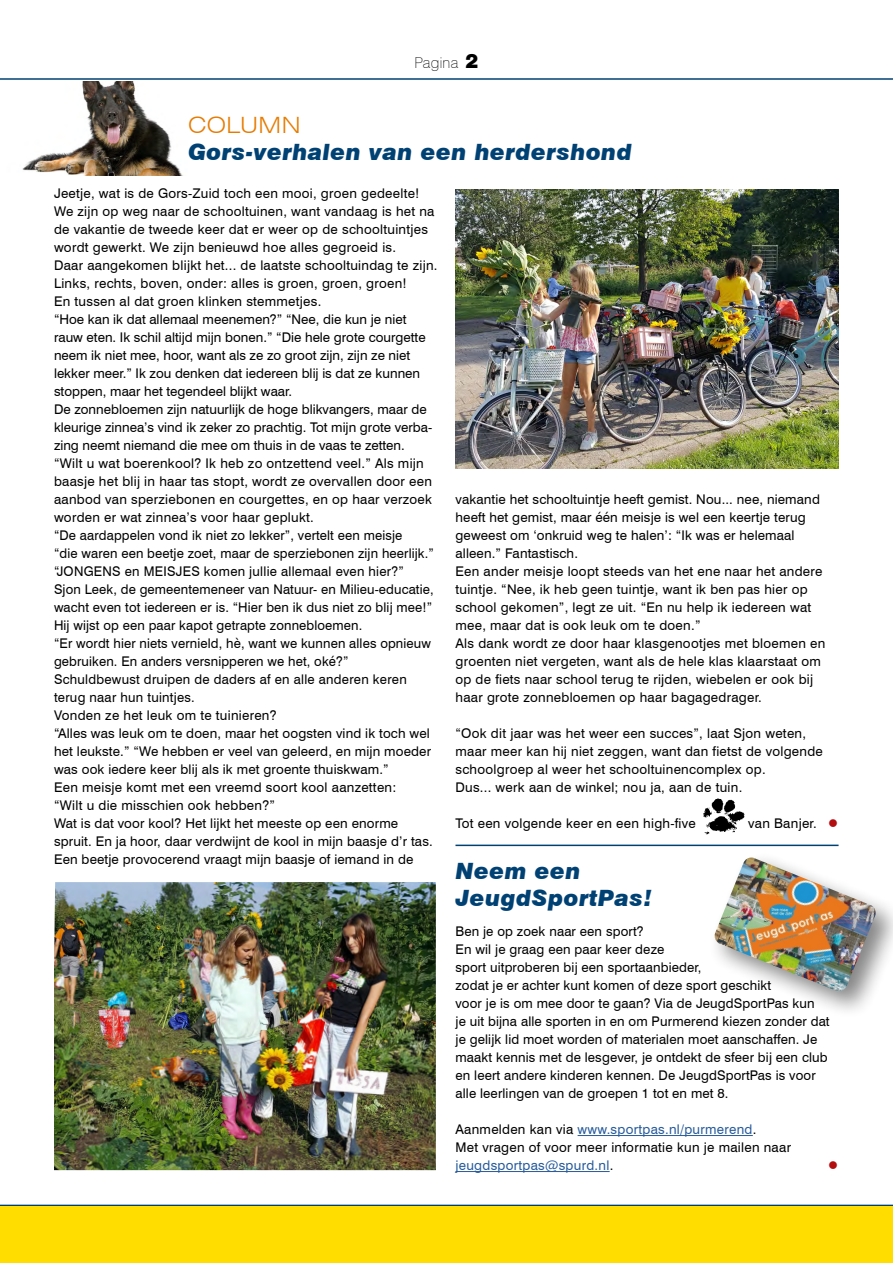
<style>
.page{position:relative;width:893px;height:1263px;background:#fff}
.page>*{position:absolute;margin:0;border:0;box-sizing:border-box;transform-origin:0 0}
.H1__Kop{font:italic 900 22.5px/27px "Swiss 721 BT";letter-spacing:.02em;color:#004174}
.H1__Kop-2{font:300 expanded 22.5px "Swiss 721 BT";letter-spacing:.02em;color:#e77b00}
.t1{font:100 15px "Swiss 721 BT";letter-spacing:.02em;color:#000}
.t2{font:13.35px/18px "Swiss 721 BT";letter-spacing:.01em;color:#000}
.t3{font:13.35px "Wingdings";color:#b20e10}
.s1{font-family:"Swiss 721 BT Black No 2";font-weight:400;font-size:18px}
.s2{color:#b20e10}
.s3{color:#275b9b}
</style>
<div class="page">
<hr style="left:0;top:78px;width:893px;height:2px;background:#004174">
<hr style="left:0;top:1205px;width:893px;height:1px;background:#004174">
<div style="left:0;top:1206px;width:893px;height:57px;background:#fd0"></div>
<img style="left:22px;top:81px;width:160px;height:94px">
<img style="left:703px;top:798px;width:42px;height:37px">
<hr style="left:455px;top:845px;width:383px;height:1px;background:#004174">
<hr style="left:578px;top:1135px;width:175px;height:1px;background:#275b9b">
<hr style="left:455px;top:1171px;width:155px;height:1px;background:#275b9b">
<img style="left:54px;top:882px;width:382px;height:288px">
<img style="left:455px;top:190px;width:384px;height:278px">
<div style="left:708px;top:850px;width:185px;height:169px;background:#000;opacity:.48"></div>
<img style="left:713px;top:857px;width:164px;height:135px">
<p class="t1" style="left:414px;top:53px;width:66px">Pagina <span class="s1">2</span></p>
<h1 class="H1__Kop-2" style="left:188px;top:112px;width:114px">COLUMN</h1>
<h1 class="H1__Kop" style="left:188px;top:138px;width:445px">Gors-verhalen van een herdershond</h1>
<p class="t2" style="left:54px;top:184px;width:385px">Jeetje, wat is de Gors-Zuid toch een mooi, groen gedeelte!<br>We zijn op weg naar de schooltuinen, want vandaag is het na de vakantie de tweede keer dat er weer op de schooltuintjes wordt gewerkt. We zijn benieuwd hoe alles gegroeid is.<br>Daar aangekomen blijkt het... de laatste schooltuindag te zijn.<br>Links, rechts, boven, onder: alles is groen, groen, groen!<br>En tussen al dat groen klinken stemmetjes.<br>“Hoe kan ik dat allemaal meenemen?” “Nee, die kun je niet rauw eten. Ik schil altijd mijn bonen.” “Die hele grote courgette neem ik niet mee, hoor, want als ze zo groot zijn, zijn ze niet lekker meer.” Ik zou denken dat iedereen blij is dat ze kunnen stoppen, maar het tegendeel blijkt waar.<br>De zonnebloemen zijn natuurlijk de hoge blikvangers, maar de kleurige zinnea’s vind ik zeker zo prachtig. Tot mijn grote verba&shy;zing neemt niemand die mee om thuis in de vaas te zetten.<br>“Wilt u wat boerenkool? Ik heb zo ontzettend veel.” Als mijn baasje het blij in haar tas stopt, wordt ze overvallen door een aanbod van sperziebonen en courgettes, en op haar verzoek worden er wat zinnea’s voor haar geplukt.<br>“De aardappelen vond ik niet zo lekker”, vertelt een meisje<br>“die waren een beetje zoet, maar de sperziebonen zijn heerlijk.” “JONGENS en MEISJES komen jullie allemaal even hier?”<br>Sjon Leek, de gemeentemeneer van Natuur- en Milieu-educatie, wacht even tot iedereen er is. “Hier ben ik dus niet zo blij mee!” Hij wijst op een paar kapot getrapte zonnebloemen.<br>“Er wordt hier niets vernield, hè, want we kunnen alles opnieuw gebruiken. En anders versnipperen we het, oké?” Schuldbewust druipen de daders af en alle anderen keren terug naar hun tuintjes.<br>Vonden ze het leuk om te tuinieren?<br>“Alles was leuk om te doen, maar het oogsten vind ik toch wel het leukste.” “We hebben er veel van geleerd, en mijn moeder was ook iedere keer blij als ik met groente thuiskwam.”<br>Een meisje komt met een vreemd soort kool aanzetten:<br>“Wilt u die misschien ook hebben?”<br>Wat is dat voor kool? Het lijkt het meeste op een enorme spruit. En ja hoor, daar verdwijnt de kool in mijn baasje d’r tas.<br>Een beetje provocerend vraagt mijn baasje of iemand in de</p>
<p class="t2" style="left:455px;top:490px;width:371px">vakantie het schooltuintje heeft gemist. Nou... nee, niemand heeft het gemist, maar één meisje is wel een keertje terug geweest om ‘onkruid weg te halen’: “Ik was er helemaal alleen.” Fantastisch.<br>Een ander meisje loopt steeds van het ene naar het andere tuintje. “Nee, ik heb geen tuintje, want ik ben pas hier op school gekomen”, legt ze uit. “En nu help ik iedereen wat mee, maar dat is ook leuk om te doen.”<br>Als dank wordt ze door haar klasgenootjes met bloemen en groenten niet vergeten, want als de hele klas klaarstaat om op de fiets naar school terug te rijden, wiebelen er ook bij haar grote zonnebloemen op haar bagagedrager.</p>
<p class="t2" style="left:455px;top:724px;width:369px">“Ook dit jaar was het weer een succes”, laat Sjon weten, maar meer kan hij niet zeggen, want dan fietst de volgende schoolgroep al weer het schooltuinencomplex op.<br>Dus... werk aan de winkel; nou ja, aan de tuin.</p>
<p class="t2" style="left:455px;top:814px;width:242px">Tot een volgende keer en een high-five</p>
<p class="t2" style="left:748px;top:814px;width:91px">van Banjer. <span class="s2">●</span></p>
<h1 class="H1__Kop" style="left:455px;top:857px;width:198px">Neem een<br>JeugdSportPas!</h1>
<p class="t2" style="left:455px;top:922px;width:376px">Ben je op zoek naar een sport?<br>En wil je graag een paar keer deze<br>sport uitproberen bij een sportaanbieder,<br>zodat je er achter kunt komen of deze sport geschikt<br>voor je is om mee door te gaan? Via de JeugdSportPas kun<br>je uit bijna alle sporten in en om Purmerend kiezen zonder dat je gelijk lid moet worden of materialen moet aanschaffen. Je maakt kennis met de lesgever, je ontdekt de sfeer bij een club en leert andere kinderen kennen. De JeugdSportPas is voor alle leerlingen van de groepen 1 tot en met 8.</p>
<p class="t2" style="left:455px;top:1120px;width:337px">Aanmelden kan via <span class="s3">www.sportpas.nl/purmerend</span>.<br>Met vragen of voor meer informatie kun je mailen naar <span class="s3">jeugdsportpas@spurd.nl</span>.</p>
<p class="t3" style="left:828px;top:1158px;width:11px">●</p>
</div>
